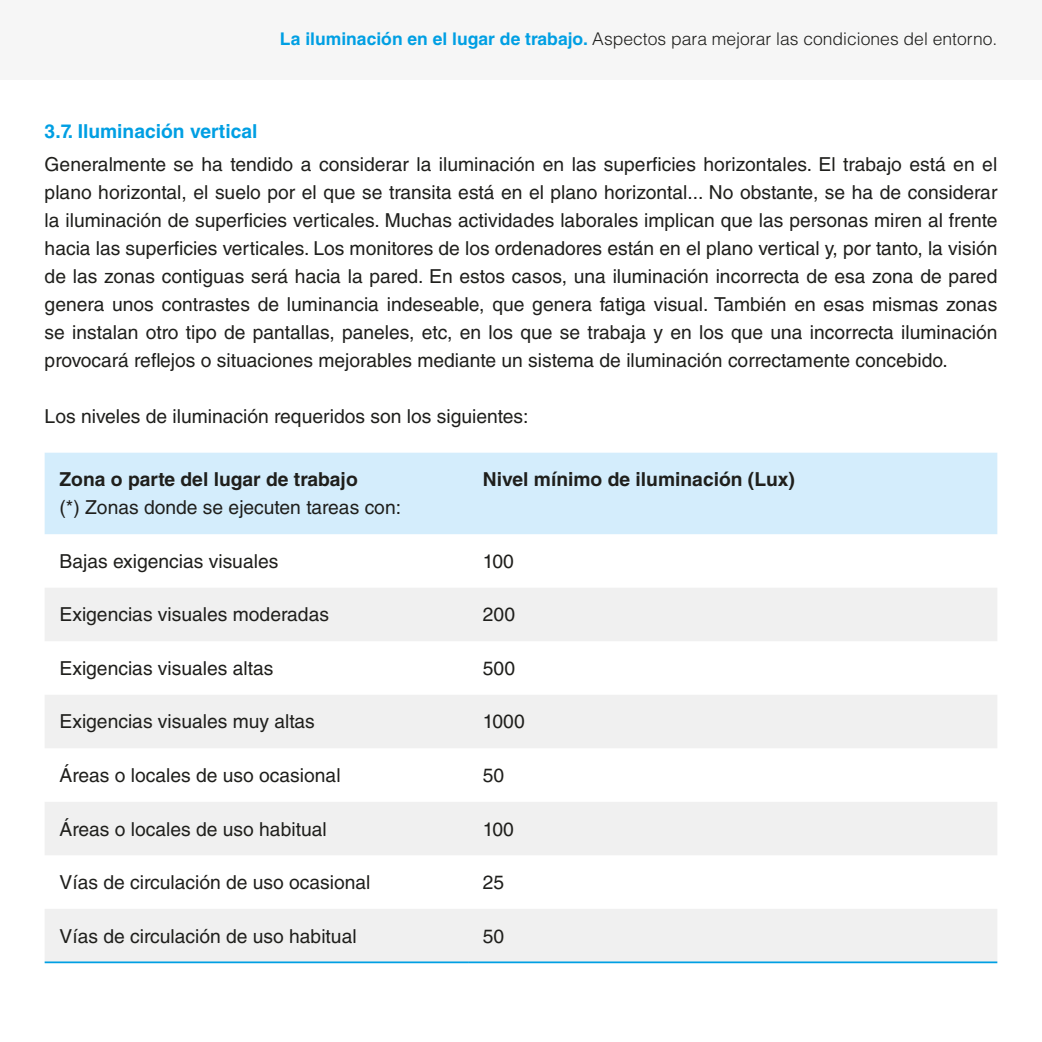
<style>
.page{position:relative;width:1042px;height:1042px;background:#fff}
.page>*{position:absolute;margin:0;border:0;box-sizing:border-box;transform-origin:0 0}
.t1{font:19.25px/28px "Helvetica LT Std";color:#1f1f1c;text-align:justify}
.t2{font:700 19.25px "Helvetica LT Std";color:#1f1f1c}
.t3{font:700 19.25px "Helvetica LT Std";color:#009fe3}
.t4{font:300 17.5px "Helvetica LT Std";color:#1e1e1c}
.s1{font-weight:700;color:#009fe3}
</style>
<div class="page">
<div style="left:0;top:0;width:1041px;height:79px;background:#f6f6f6"></div>
<div style="left:45px;top:453px;width:952px;height:81px;background:#d4edfc"></div>
<svg style="left:45px;top:588px;width:952px;height:373px;fill:#f0f0f0"></svg>
<hr style="left:45px;top:961px;width:423px;height:2px;background:#009fe3">
<hr style="left:468px;top:961px;width:529px;height:2px;background:#009fe3">
<p class="t4" style="left:280px;top:28px;width:719px"><span class="s1">La iluminación en el lugar de trabajo.</span> Aspectos para mejorar las condiciones del entorno.</p>
<p class="t3" style="left:45px;top:119px;width:214px">3.7. Iluminación vertical</p>
<p class="t1" style="left:45px;top:150px;width:954px">Generalmente se ha tendido a considerar la iluminación en las superficies horizontales. El trabajo está en el plano horizontal, el suelo por el que se transita está en el plano horizontal... No obstante, se ha de considerar la iluminación de superficies verticales. Muchas actividades laborales implican que las personas miren al frente hacia las superficies verticales. Los monitores de los ordenadores están en el plano vertical y, por tanto, la visión de las zonas contiguas será hacia la pared. En estos casos, una iluminación incorrecta de esa zona de pared genera unos contrastes de luminancia indeseable, que genera fatiga visual. También en esas mismas zonas se instalan otro tipo de pantallas, paneles, etc, en los que se trabaja y en los que una incorrecta iluminación provocará reflejos o situaciones mejorables mediante un sistema de iluminación correctamente concebido.</p>
<p class="t1" style="left:45px;top:402px;width:485px">Los niveles de iluminación requeridos son los siguientes:</p>
<p class="t2" style="left:60px;top:468px;width:300px">Zona o parte del lugar de trabajo</p>
<p class="t1" style="left:60px;top:493px;width:343px">(*) Zonas donde se ejecuten tareas con:</p>
<p class="t2" style="left:483px;top:468px;width:313px">Nivel mínimo de iluminación (Lux)</p>
<p class="t1" style="left:60px;top:547px;width:220px">Bajas exigencias visuales</p>
<p class="t1" style="left:483px;top:547px;width:33px">100</p>
<p class="t1" style="left:60px;top:600px;width:271px">Exigencias visuales moderadas</p>
<p class="t1" style="left:483px;top:600px;width:34px">200</p>
<p class="t1" style="left:60px;top:654px;width:215px">Exigencias visuales altas</p>
<p class="t1" style="left:483px;top:654px;width:34px">500</p>
<p class="t1" style="left:60px;top:707px;width:257px">Exigencias visuales muy altas</p>
<p class="t1" style="left:483px;top:707px;width:43px">1000</p>
<p class="t1" style="left:60px;top:761px;width:283px">Áreas o locales de uso ocasional</p>
<p class="t1" style="left:483px;top:761px;width:23px">50</p>
<p class="t1" style="left:60px;top:815px;width:269px">Áreas o locales de uso habitual</p>
<p class="t1" style="left:483px;top:815px;width:33px">100</p>
<p class="t1" style="left:60px;top:868px;width:312px">Vías de circulación de uso ocasional</p>
<p class="t1" style="left:483px;top:868px;width:23px">25</p>
<p class="t1" style="left:60px;top:922px;width:299px">Vías de circulación de uso habitual</p>
<p class="t1" style="left:483px;top:922px;width:23px">50</p>
</div>
